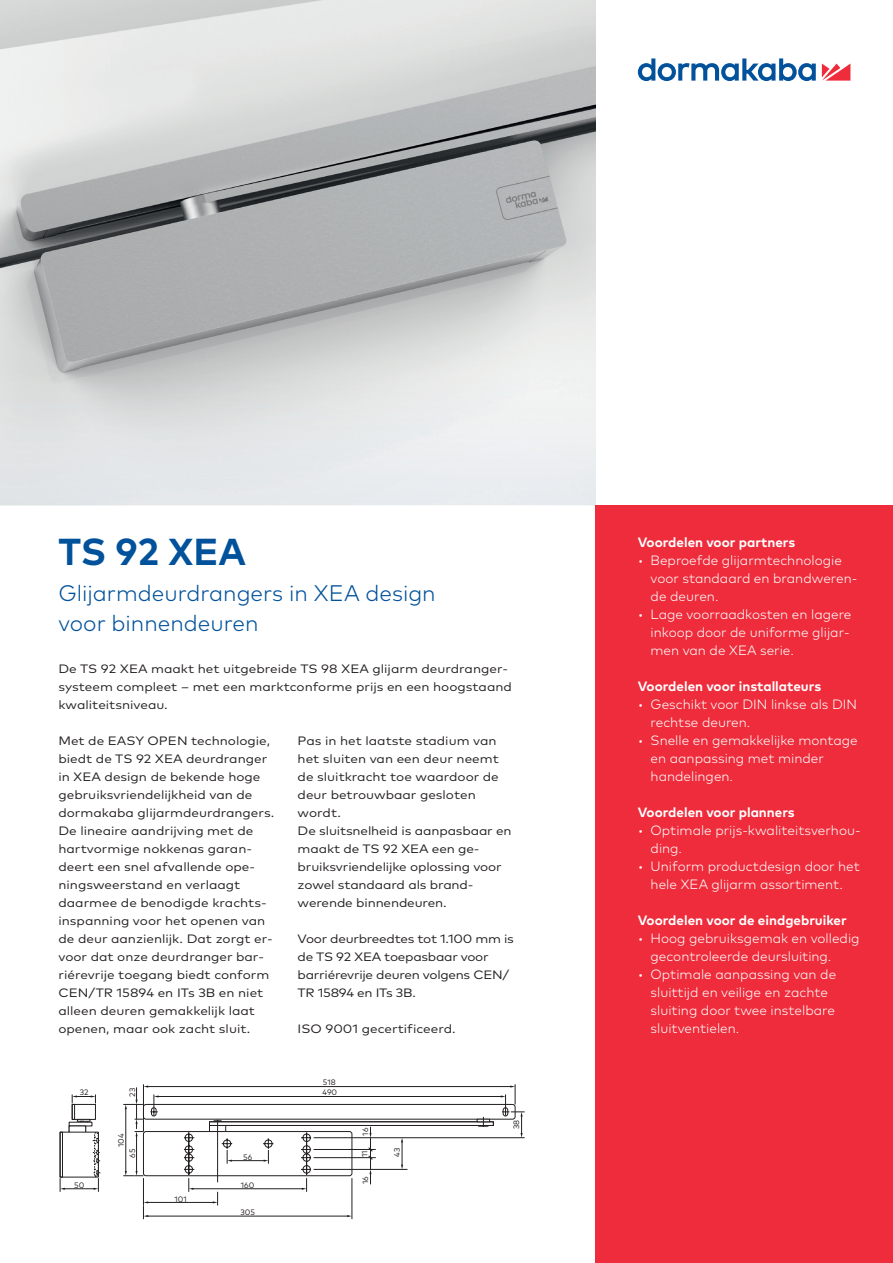
<style>
.page{position:relative;width:893px;height:1263px;background:#fff}
.page>*{position:absolute;margin:0;border:0;box-sizing:border-box;transform-origin:0 0}
.Title_blue_25pt_30pt{font:700 37.5px "Mark Pro";color:#01519b}
.Title_blue_25pt_30pt-2{font:300 22.5px/30px "Mark Pro";color:#01519b}
.t1{font:300 13.5px/18px "Mark Pro";color:#fff}
.Body_Text_9pt_12pt{font:700 13.5px "Mark Pro";color:#fff}
.Body_Text_9pt_12pt-2{font:12.15px/18px "Mark Pro";color:#231f20;scale:1.11 1}
.Lead_9pt_12pt{font:12.15px/18px "Mark Pro";color:#231f20;scale:1.11 1}
.Body_Text_9pt_12pt-3{font:12.15px/18px "Mark Pro";letter-spacing:-.02em;color:#231f20;scale:1.11 1}
.t2{font:7.95px "Mark Pro";color:#231f20}
</style>
<div class="page">
<svg style="left:822px;top:64px;width:28px;height:17px"></svg>
<svg style="left:638px;top:58px;width:178px;height:23px"></svg>
<svg style="left:0;top:0;width:595px;height:505px;background:#c9cccc"></svg>
<div style="left:595px;top:505px;width:298px;height:758px;background:#ee2c3b"></div>
<div style="left:143px;top:1104px;width:372px;height:15px;border:1px solid #231f20;border-radius:3px"></div>
<div style="left:143px;top:1131px;width:209px;height:45px;border:1px solid #231f20;border-radius:2px"></div>
<div style="left:72px;top:1104px;width:24px;height:16px;border:1px solid #231f20"></div>
<div style="left:72px;top:1104px;width:3px;height:15px;border:1px solid #231f20"></div>
<svg style="left:60px;top:1119px;width:41px;height:73px"></svg>
<svg style="left:72px;top:1094px;width:24px;height:9px"></svg>
<hr style="left:147px;top:1202px;width:67px;height:1px;background:#231f20">
<hr style="left:147px;top:1216px;width:201px;height:1px;background:#231f20">
<hr style="left:352px;top:1178px;width:1px;height:41px;background:#231f20">
<hr style="left:136px;top:1135px;width:1px;height:37px;background:#231f20">
<hr style="left:126px;top:1108px;width:1px;height:64px;background:#231f20">
<svg style="left:123px;top:1171px;width:25px;height:48px"></svg>
<hr style="left:157px;top:1096px;width:345px;height:1px;background:#231f20">
<hr style="left:147px;top:1086px;width:365px;height:1px;background:#231f20">
<hr style="left:143px;top:1084px;width:1px;height:47px;background:#231f20">
<hr style="left:314px;top:1137px;width:211px;height:1px;background:#231f20">
<svg style="left:501px;top:1084px;width:24px;height:54px"></svg>
<svg style="left:184px;top:1117px;width:310px;height:88px"></svg>
<svg style="left:123px;top:1085px;width:36px;height:51px"></svg>
<div style="left:151px;top:1107px;width:5px;height:9px;border:1px solid #231f20;border-radius:2px"></div>
<p class="Title_blue_25pt_30pt" style="left:58px;top:523px;width:189px">TS 92 XEA</p>
<p class="Title_blue_25pt_30pt-2" style="left:58px;top:576px;width:379px">Glijarmdeurdrangers in XEA design voor binnendeuren</p>
<p class="Lead_9pt_12pt" style="left:58px;top:658px;width:410px">De TS 92 XEA maakt het uitgebreide TS 98 XEA glijarm deurdranger&shy;systeem compleet – met een marktconforme prijs en een hoogstaand kwaliteitsniveau.</p>
<p class="Body_Text_9pt_12pt-2" style="left:58px;top:730px;width:196px">Met de EASY OPEN technologie, biedt de TS 92 XEA deurdranger in XEA design de bekende hoge gebruiksvriendelijkheid van de dormakaba glijarmdeurdrangers.<br>De lineaire aandrijving met de hartvormige nokkenas garan&shy;deert een snel afvallende ope&shy;ningsweerstand en verlaagt daarmee de benodigde krachts&shy;inspanning voor het openen van de deur aanzienlijk. Dat zorgt er&shy;voor dat onze deurdranger bar&shy;riérevrije toegang biedt conform<br>CEN/TR 15894 en ITs 3B en niet alleen deuren gemakkelijk laat openen, maar ook zacht sluit.</p>
<p class="Body_Text_9pt_12pt-2" style="left:298px;top:730px;width:183px">Pas in het laatste stadium van het sluiten van een deur neemt de sluitkracht toe waardoor de deur betrouwbaar gesloten wordt.</p>
<p class="Body_Text_9pt_12pt-2" style="left:298px;top:820px;width:194px">De sluitsnelheid is aanpasbaar en maakt de TS 92 XEA een ge&shy;bruiksvriendelijke oplossing voor zowel standaard als brand-</p>
<p class="Body_Text_9pt_12pt-2" style="left:298px;top:892px;width:136px">werende binnendeuren.</p>
<p class="Body_Text_9pt_12pt-3" style="left:298px;top:928px;width:196px">Voor deurbreedtes tot 1.100 mm is de TS 92 XEA toepasbaar voor barriérevrije deuren volgens CEN/<br>TR 15894 en ITs 3B.</p>
<p class="Body_Text_9pt_12pt-2" style="left:298px;top:1018px;width:144px">ISO 9001 gecertificeerd.</p>
<p class="t2" style="left:80px;top:1088px;width:10px">32</p>
<p class="t2" style="left:74px;top:1180px;width:12px">50</p>
<p class="t2" style="left:128px;top:1096px;width:10px;rotate:-90deg">23</p>
<p class="t2" style="left:117px;top:1147px;width:15px;rotate:-90deg">104</p>
<p class="t2" style="left:128px;top:1158px;width:11px;rotate:-90deg">65</p>
<p class="t2" style="left:174px;top:1194px;width:14px">101</p>
<p class="t2" style="left:243px;top:1152px;width:11px">56</p>
<p class="t2" style="left:241px;top:1180px;width:15px">160</p>
<p class="t2" style="left:240px;top:1208px;width:16px">305</p>
<p class="t2" style="left:323px;top:1077px;width:14px">518</p>
<p class="t2" style="left:323px;top:1088px;width:16px">490</p>
<p class="t2" style="left:361px;top:1135px;width:9px;rotate:-90deg">16</p>
<p class="t2" style="left:360px;top:1157px;width:8px;rotate:-90deg">11</p>
<p class="t2" style="left:361px;top:1184px;width:9px;rotate:-90deg">16</p>
<p class="t2" style="left:392px;top:1157px;width:10px;rotate:-90deg">43</p>
<p class="t2" style="left:512px;top:1129px;width:11px;rotate:-90deg">38</p>
<p class="Body_Text_9pt_12pt" style="left:638px;top:531px;width:159px">Voordelen voor partners</p>
<p class="t1" style="left:651px;top:550px;width:208px;text-indent:-13px">• Beproefde glijarmtechnologie voor standaard en brandweren&shy;de deuren.</p>
<p class="t1" style="left:651px;top:604px;width:202px;text-indent:-13px">• Lage voorraadkosten en lagere inkoop door de uniforme glijar&shy;men van de XEA serie.</p>
<p class="Body_Text_9pt_12pt" style="left:638px;top:675px;width:185px">Voordelen voor installateurs</p>
<p class="t1" style="left:651px;top:694px;width:208px;text-indent:-13px">• Geschikt voor DIN linkse als DIN rechtse deuren.</p>
<p class="t1" style="left:651px;top:730px;width:209px;text-indent:-13px">• Snelle en gemakkelijke montage en aanpassing met minder handelingen.</p>
<p class="Body_Text_9pt_12pt" style="left:638px;top:801px;width:158px">Voordelen voor planners</p>
<p class="t1" style="left:651px;top:820px;width:212px;text-indent:-13px">• Optimale prijs-kwaliteitsverhou&shy;ding.</p>
<p class="t1" style="left:638px;top:856px;width:223px;text-align:center">• Uniform productdesign door het hele XEA glijarm assortiment.</p>
<p class="Body_Text_9pt_12pt" style="left:638px;top:909px;width:210px">Voordelen voor de eindgebruiker</p>
<p class="t1" style="left:651px;top:928px;width:210px;text-indent:-13px">• Hoog gebruiksgemak en volledig gecontroleerde deursluiting.</p>
<p class="t1" style="left:651px;top:964px;width:187px;text-indent:-13px">• Optimale aanpassing van de sluittijd en veilige en zachte sluiting door twee instelbare sluitventielen.</p>
</div>
